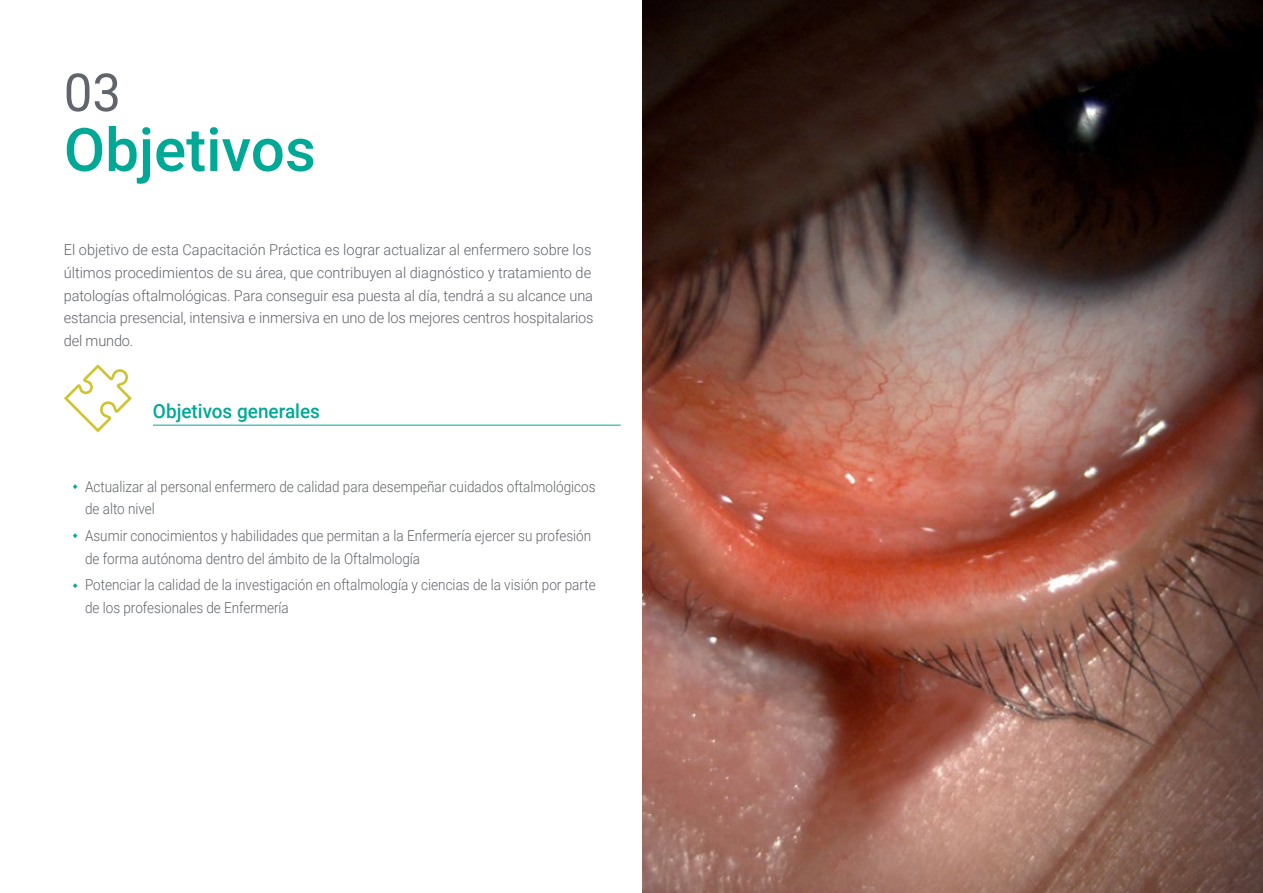
<style>
.page{position:relative;width:1263px;height:893px;background:#fff}
.page>*{position:absolute;margin:0;border:0;box-sizing:border-box;transform-origin:0 0}
.t1{font:500 60px "Roboto";color:#00a996}
.t2{font:52.5px "Roboto";color:#61646a}
.t3{font:500 19.5px "Roboto";color:#00a996}
.t4{font:300 15px/22.5px "Roboto";color:#61646a;scale:.9 1}
.t5{font:300 15px/22.5px "Roboto";color:#61646a}
</style>
<div class="page">
<hr style="left:153px;top:425px;width:468px;height:1px;background:#00a996">
<svg style="left:64px;top:364px;width:68px;height:68px"></svg>
<img style="left:642px;top:0;width:621px;height:893px">
<h2 class="t2" style="left:64px;top:56px;width:59px">03</h2>
<h1 class="t1" style="left:64px;top:108px;width:254px">Objetivos</h1>
<p class="t5" style="left:64px;top:238px;width:531px">El objetivo de esta Capacitación Práctica es lograr actualizar al enfermero sobre los últimos procedimientos de su área, que contribuyen al diagnóstico y tratamiento de patologías oftalmológicas. Para conseguir esa puesta al día, tendrá a su alcance una estancia presencial, intensiva e inmersiva en uno de los mejores centros hospitalarios del mundo.</p>
<h3 class="t3" style="left:153px;top:397px;width:169px">Objetivos generales</h3>
<p class="t4" style="left:85px;top:475px;width:569px">Actualizar al personal enfermero de calidad para desempeñar cuidados oftalmológicos de alto nivel</p>
<p class="t4" style="left:85px;top:524px;width:564px">Asumir conocimientos y habilidades que permitan a la Enfermería ejercer su profesión de forma autónoma dentro del ámbito de la Oftalmología</p>
<p class="t4" style="left:85px;top:573px;width:569px">Potenciar la calidad de la investigación en oftalmología y ciencias de la visión por parte de los profesionales de Enfermería</p>
</div>
